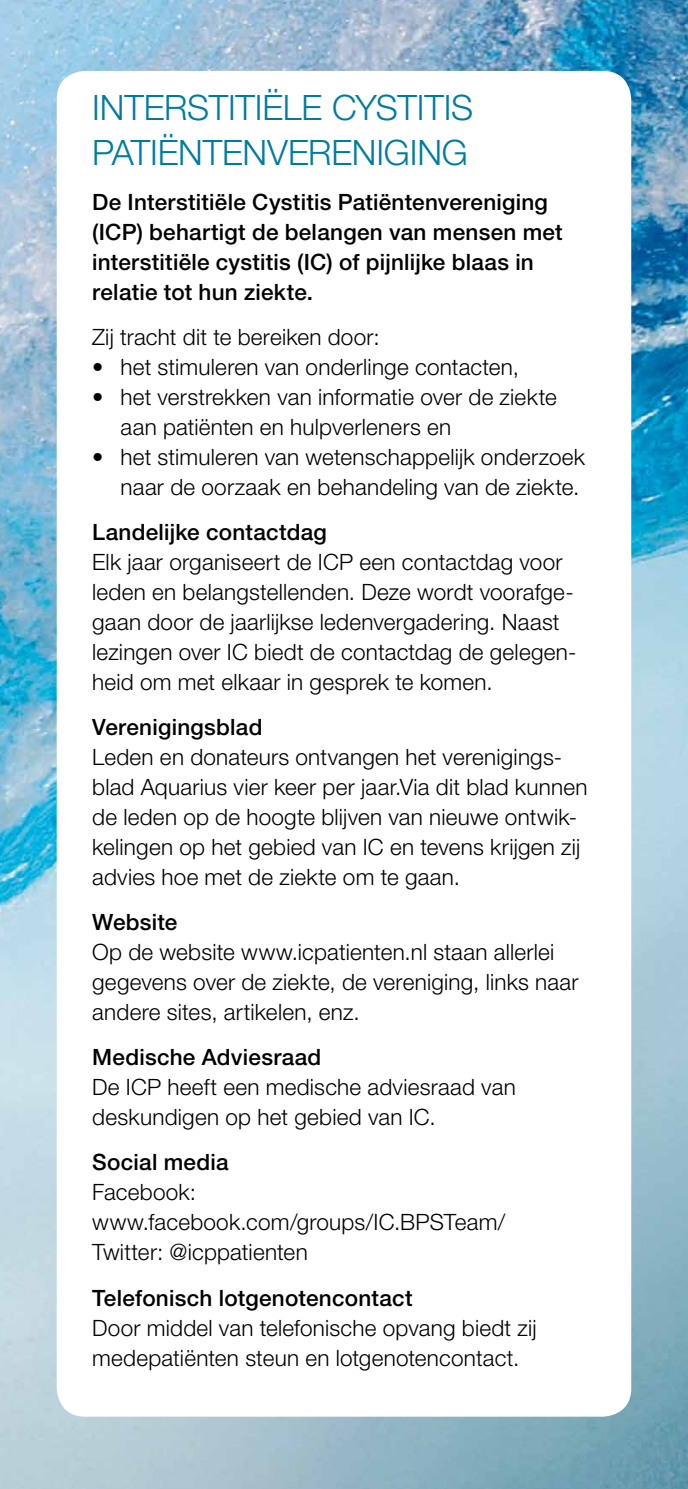
<style>
.page{position:relative;width:688px;height:1489px;background:#fff}
.page>*{position:absolute;margin:0;border:0;box-sizing:border-box;transform-origin:0 0}
.t1{font:300 35px/45px "Helvetica Neue LT Std";letter-spacing:-.005em;color:#007b9f}
.t2{font:300 22.5px/30px "Helvetica Neue LT Std";letter-spacing:.01em;color:#000}
.t3{font:500 22.5px/30px "Helvetica Neue LT Std";letter-spacing:.01em;color:#000}
</style>
<div class="page">
<img style="left:0;top:0;width:687px;height:1488px">
<div style="left:57px;top:71px;width:574px;height:1345px;background:#fff;border-radius:28px"></div>
<h1 class="t1" style="left:92px;top:84px;width:382px">INTERSTITIËLE CYSTITIS<br>PATIËNTENVERENIGING</h1>
<p class="t3" style="left:92px;top:187px;width:472px">De Interstitiële Cystitis Patiëntenvereniging (ICP) behartigt de belangen van mensen met interstitiële cystitis (IC) of pijnlijke blaas in relatie tot hun ziekte.</p>
<p class="t2" style="left:92px;top:322px;width:289px">Zij tracht dit te bereiken door:</p>
<p class="t2" style="left:92px;top:351px;width:428px">• het stimuleren van onderlinge contacten,</p>
<p class="t2" style="left:120px;top:381px;width:437px;text-indent:-28px">• het verstrekken van informatie over de ziekte aan patiënten en hulpverleners en</p>
<p class="t2" style="left:92px;top:441px;width:494px;text-align:right">• het stimuleren van wetenschappelijk onderzoek naar de oorzaak en behandeling van de ziekte.</p>
<p class="t3" style="left:92px;top:517px;width:236px">Landelijke contactdag</p>
<p class="t2" style="left:92px;top:546px;width:485px">Elk jaar organiseert de ICP een contactdag voor leden en belangstellenden. Deze wordt voorafge&shy;gaan door de jaarlijkse ledenvergadering. Naast lezingen over IC biedt de contactdag de gelegen&shy;heid om met elkaar in gesprek te komen.</p>
<p class="t3" style="left:92px;top:712px;width:172px">Verenigingsblad</p>
<p class="t2" style="left:92px;top:741px;width:496px">Leden en donateurs ontvangen het verenigings&shy;blad Aquarius vier keer per jaar.Via dit blad kunnen de leden op de hoogte blijven van nieuwe ontwik&shy;kelingen op het gebied van IC en tevens krijgen zij advies hoe met de ziekte om te gaan.</p>
<p class="t3" style="left:92px;top:907px;width:87px">Website</p>
<p class="t2" style="left:92px;top:936px;width:487px">Op de website www.icpatienten.nl staan allerlei gegevens over de ziekte, de vereniging, links naar andere sites, artikelen, enz.</p>
<p class="t3" style="left:92px;top:1042px;width:230px">Medische Adviesraad</p>
<p class="t2" style="left:92px;top:1071px;width:425px">De ICP heeft een medische adviesraad van deskundigen op het gebied van IC.</p>
<p class="t3" style="left:92px;top:1147px;width:138px">Social media</p>
<p class="t2" style="left:92px;top:1176px;width:414px">Facebook: www.facebook.com/groups/IC.BPSTeam/<br>Twitter: @icppatienten</p>
<p class="t3" style="left:92px;top:1282px;width:322px">Telefonisch lotgenotencontact</p>
<p class="t2" style="left:92px;top:1311px;width:446px">Door middel van telefonische opvang biedt zij medepatiënten steun en lotgenotencontact.</p>
</div>
